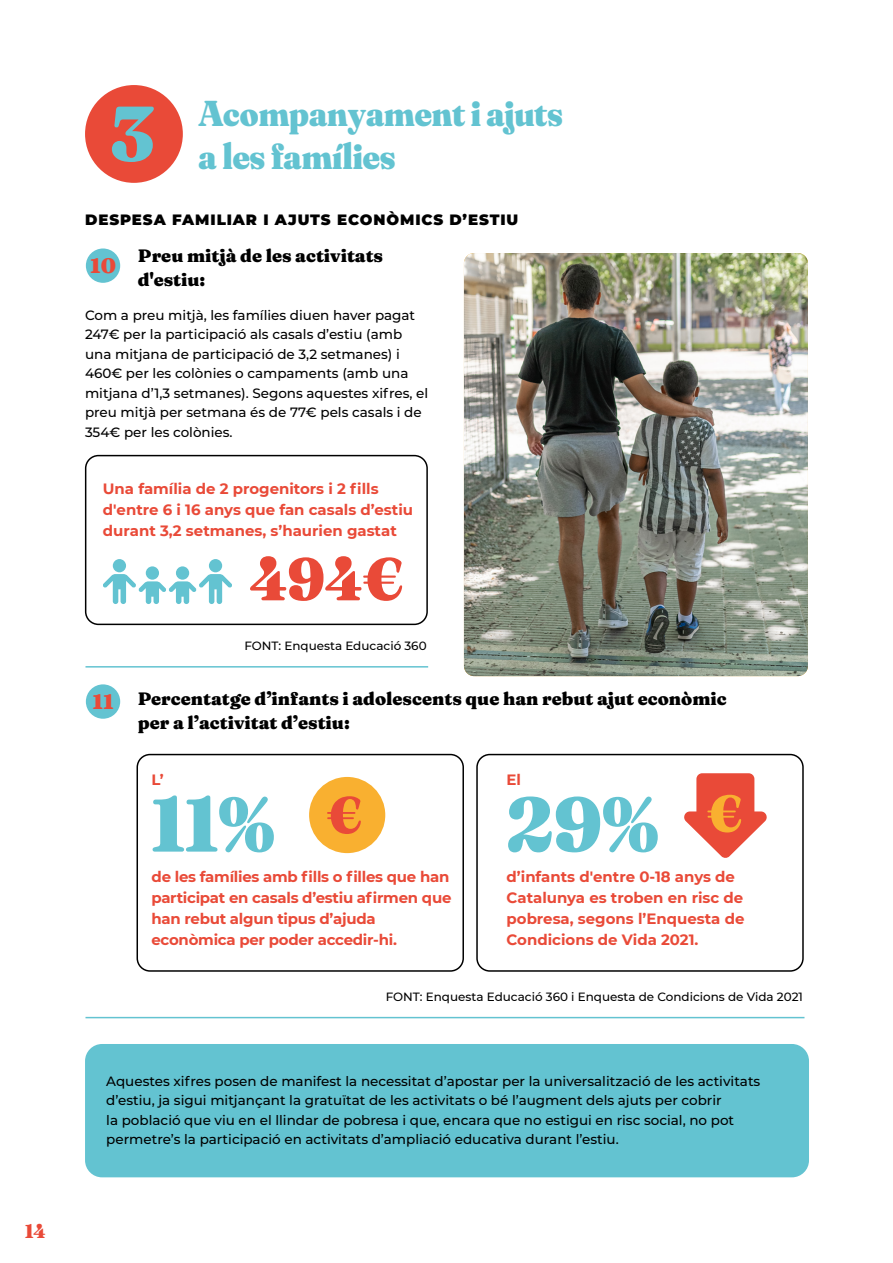
<style>
.page{position:relative;width:893px;height:1263px;background:#fff}
.page>*{position:absolute;margin:0;border:0;box-sizing:border-box;transform-origin:0 0}
.t1{font:900 77.7px "Fraunces 144 pt Soft";color:#63c3d1}
.t2{font:900 60.6px "Fraunces 144 pt Soft";color:#e94a38}
.t3{font:900 52.5px "Fraunces 144 pt Soft";color:#e94a38}
.t4{font:900 35.85px/43px "Fraunces 144 pt Soft";color:#63c3d1}
.t5{font:20.85px "Fraunces 9 pt Black 9 900 0 1";color:#e94a38}
.t6{font:900 19.5px "Fraunces 144 pt Soft";color:#e94a38}
.t7{font:17.85px/23.9px "Fraunces 9 pt Black 9 900 0 1";color:#000}
.t8{font:700 15px/20.9px "Montserrat";color:#e94a38}
.t9{font:900 15px "Montserrat";letter-spacing:.06em;color:#000}
.t10{font:500 13.5px/19.5px "Montserrat";color:#000}
.t11{font:500 12px "Montserrat";color:#000}
</style>
<div class="page">
<div style="left:85px;top:85px;width:98px;height:98px;background:#e94a38;border-radius:50%"></div>
<div style="left:86px;top:684px;width:34px;height:35px;background:#63c3d1;border-radius:50%"></div>
<hr style="left:85px;top:1017px;width:719px;height:1px;background:#63c3d1">
<hr style="left:85px;top:666px;width:343px;height:1px;background:#63c3d1">
<div style="left:86px;top:248px;width:34px;height:35px;background:#63c3d1;border-radius:50%"></div>
<div style="left:146px;top:566px;width:13px;height:14px;background:#63c3d1;border-radius:50%"></div>
<div style="left:113px;top:559px;width:13px;height:13px;background:#63c3d1;border-radius:7px"></div>
<div style="left:176px;top:566px;width:13px;height:14px;background:#63c3d1;border-radius:50%"></div>
<div style="left:209px;top:559px;width:13px;height:13px;background:#63c3d1;border-radius:7px"></div>
<svg style="left:103px;top:574px;width:129px;height:30px"></svg>
<div style="left:85px;top:455px;width:343px;height:170px;border:1px solid #000;border-radius:13px"></div>
<div style="left:476px;top:754px;width:328px;height:218px;border:1px solid #000;border-radius:13px"></div>
<svg style="left:684px;top:773px;width:83px;height:85px"></svg>
<div style="left:137px;top:754px;width:327px;height:218px;border:1px solid #000;border-radius:13px"></div>
<div style="left:309px;top:777px;width:76px;height:76px;background:#f9b030;border-radius:50%"></div>
<div style="left:85px;top:1044px;width:724px;height:133px;background:#63c3d1;border-radius:17px"></div>
<img style="left:464px;top:253px;width:344px;height:423px">
<h3 class="t6" style="left:25px;top:1216px;width:22px">14</h3>
<h3 class="t4" style="left:110px;top:90px;width:452px;text-indent:88px">Acompanyament i ajuts<br><sup>3</sup> a les famílies</h3>
<p class="t9" style="left:85px;top:208px;width:435px">DESPESA FAMILIAR I AJUTS ECONÒMICS D’ESTIU</p>
<h3 class="t5" style="left:90px;top:250px;width:27px">10</h3>
<h3 class="t7" style="left:138px;top:243px;width:247px">Preu mitjà de les activitats d'estiu:</h3>
<p class="t10" style="left:85px;top:305px;width:345px">Com a preu mitjà, les famílies diuen haver pagat 247€ per la participació als casals d’estiu (amb una mitjana de participació de 3,2 setmanes) i 460€ per les colònies o campaments (amb una mitjana d’1,3 setmanes). Segons aquestes xifres, el preu mitjà per setmana és de 77€ pels casals i de 354€ per les colònies.</p>
<p class="t8" style="left:103px;top:477px;width:312px">Una família de 2 progenitors i 2 fills d'entre 6 i 16 anys que fan casals d’estiu durant 3,2 setmanes, s’haurien gastat</p>
<h2 class="t2" style="left:250px;top:533px;width:155px">494€</h2>
<h3 class="t5" style="left:92px;top:686px;width:23px">11</h3>
<p class="t11" style="left:244px;top:637px;width:184px">FONT: Enquesta Educació 360</p>
<h3 class="t7" style="left:138px;top:685px;width:590px">Percentatge d’infants i adolescents que han rebut ajut econòmic per a l’activitat d’estiu:</h3>
<p class="t8" style="left:151px;top:769px;width:14px">L’</p>
<h1 class="t1" style="left:151px;top:765px;width:125px">11%</h1>
<h3 class="t3" style="left:326px;top:775px;width:37px">€</h3>
<p class="t8" style="left:151px;top:866px;width:302px">de les famílies amb fills o filles que han participat en casals d’estiu afirmen que han rebut algun tipus d’ajuda econòmica per poder accedir-hi.</p>
<p class="t8" style="left:507px;top:769px;width:16px">El</p>
<h1 class="t1" style="left:507px;top:765px;width:237px">29% <sup>€</sup></h1>
<p class="t8" style="left:507px;top:865px;width:239px">d’infants d'entre 0-18 anys de<br>Catalunya es troben en risc de pobresa, segons l’Enquesta de<br>Condicions de Vida 2021.</p>
<p class="t11" style="left:386px;top:988px;width:419px">FONT: Enquesta Educació 360 i Enquesta de Condicions de Vida 2021</p>
<p class="t10" style="left:106px;top:1071px;width:656px">Aquestes xifres posen de manifest la necessitat d’apostar per la universalització de les activitats d’estiu, ja sigui mitjançant la gratuïtat de les activitats o bé l’augment dels ajuts per cobrir<br>la població que viu en el llindar de pobresa i que, encara que no estigui en risc social, no pot permetre’s la participació en activitats d’ampliació educativa durant l’estiu.</p>
</div>
